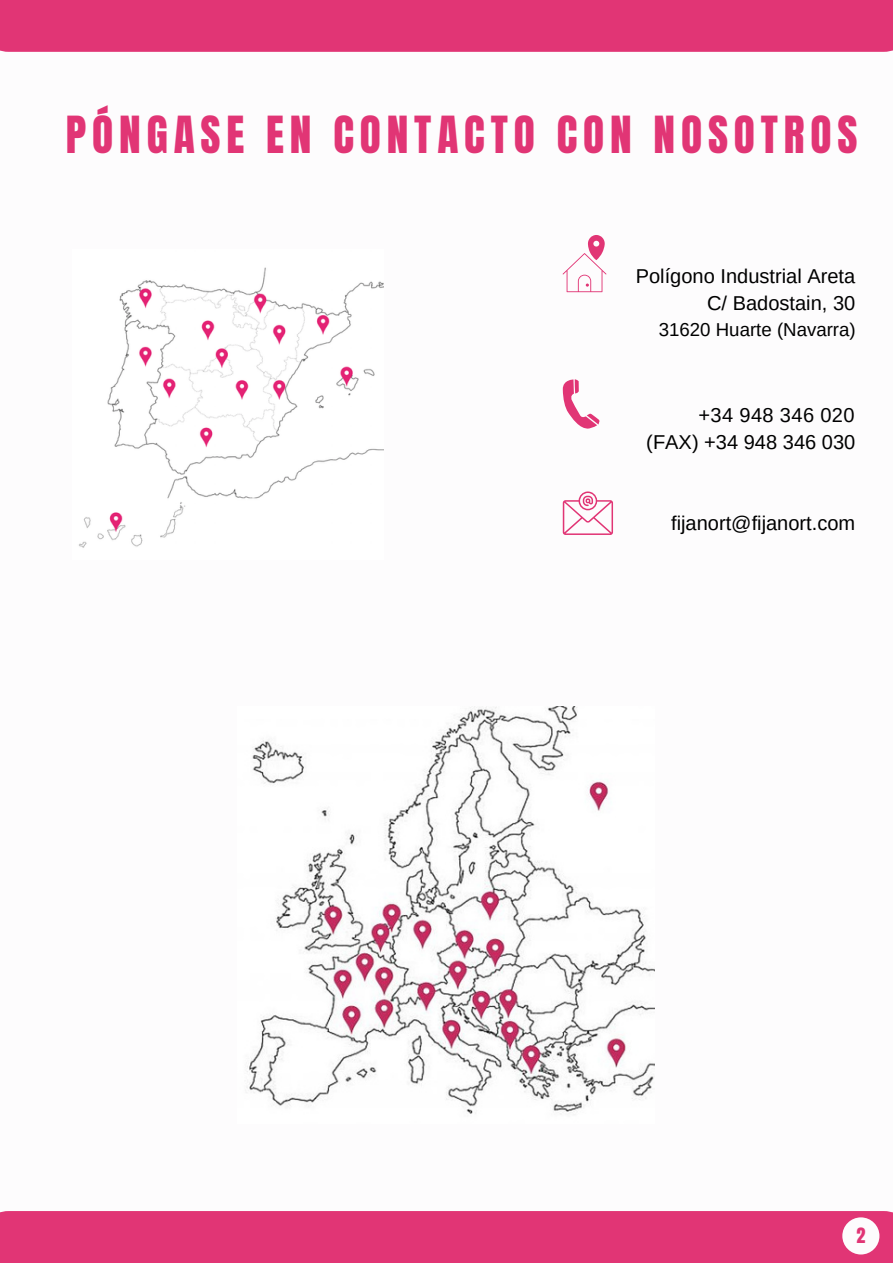
<style>
.page{position:relative;width:893px;height:1264px;background:#fff}
.page>*{position:absolute;margin:0;border:0;box-sizing:border-box;transform-origin:0 0}
.t1{font:43.5px "Anton";letter-spacing:.135em;color:#e13575}
.t2{font:20.1px/27px "Arimo";color:#000;text-align:right}
.t3{font:18.6px "Arimo";color:#000}
.t4{font:18.15px "Anton";color:#e13575}
</style>
<div class="page">
<div style="left:0;top:0;width:892px;height:52px;background:#e13575"></div>
<div style="left:0;top:1211px;width:892px;height:51px;background:#e13575"></div>
<img style="left:79px;top:267px;width:304px;height:281px">
<img style="left:246px;top:706px;width:409px;height:408px">
<svg style="left:562px;top:235px;width:44px;height:57px"></svg>
<svg style="left:562px;top:379px;width:37px;height:50px"></svg>
<svg style="left:562px;top:491px;width:51px;height:44px"></svg>
<div style="left:842px;top:1217px;width:37px;height:37px;background:#fdfcfd;border-radius:50%"></div>
<h1 class="t1" style="left:66px;top:103px;width:793px">PÓNGASE EN CONTACTO CON NOSOTROS</h1>
<p class="t2" style="left:635px;top:263px;width:221px">Polígono Industrial Areta<br>C/ Badostain, 30</p>
<p class="t3" style="left:658px;top:319px;width:198px">31620 Huarte (Navarra)</p>
<p class="t2" style="left:646px;top:401px;width:210px">+34 948 346 020 (FAX) +34 948 346 030</p>
<p class="t2" style="left:671px;top:509px;width:186px">fijanort@fijanort.com</p>
<p class="t4" style="left:856px;top:1222px;width:10px">2</p>
</div>
